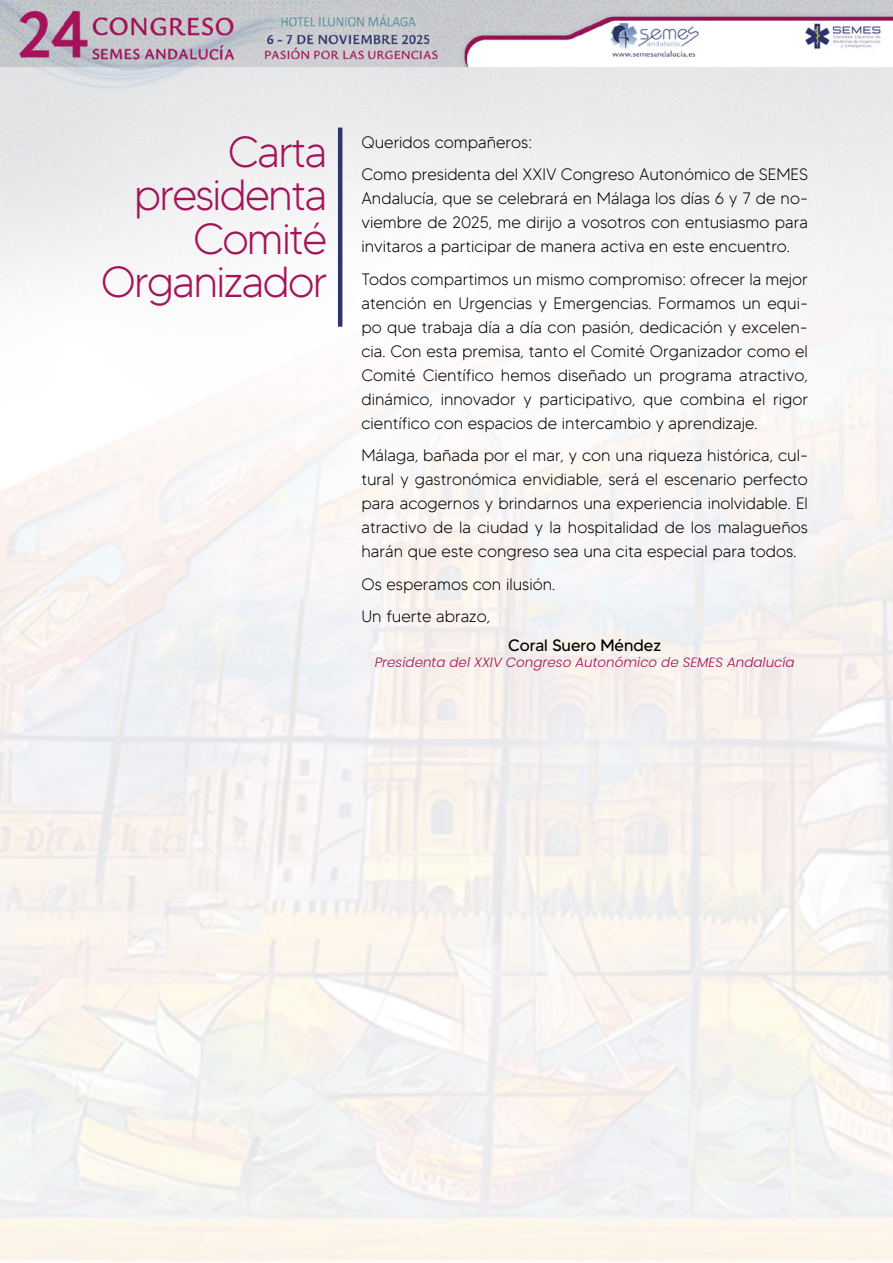
<style>
.page{position:relative;width:893px;height:1263px;background:#fff}
.page>*{position:absolute;margin:0;border:0;box-sizing:border-box;transform-origin:0 0}
.t1{font:300 43.5px/43.5px "MADETOMMY";letter-spacing:-.04em;color:#a4145a;text-align:right}
.t2{font:300 16.5px/24px "MADETOMMY";color:#000;text-align:justify}
.t3{font:16.5px "MADETOMMY";color:#000}
.t4{font:italic 300 13.5px "Poppins";color:#a4145a}
</style>
<div class="page">
<img style="left:0;top:0;width:893px;height:1262px">
<hr style="left:338px;top:128px;width:4px;height:199px;background:#2f3569">
<h1 class="t1" style="left:101px;top:129px;width:228px">Carta presidenta<br>Comité<br>Organizador</h1>
<p class="t2" style="left:361px;top:125px;width:448px;line-height:32.5px">Queridos compañeros:<br>Como presidenta del XXIV Congreso Autonómico de SEMES</p>
<p class="t2" style="left:361px;top:186px;width:448px">Andalucía, que se celebrará en Málaga los días 6 y 7 de no&shy;viembre de 2025, me dirijo a vosotros con entusiasmo para invitaros a participar de manera activa en este encuentro.</p>
<p class="t2" style="left:361px;top:267px;width:448px">Todos compartimos un mismo compromiso: ofrecer la mejor atención en Urgencias y Emergencias. Formamos un equi&shy;po que trabaja día a día con pasión, dedicación y excelen&shy;cia. Con esta premisa, tanto el Comité Organizador como el Comité Científico hemos diseñado un programa atractivo, dinámico, innovador y participativo, que combina el rigor científico con espacios de intercambio y aprendizaje.</p>
<p class="t2" style="left:361px;top:443px;width:448px">Málaga, bañada por el mar, y con una riqueza histórica, cul&shy;tural y gastronómica envidiable, será el escenario perfecto para acogernos y brindarnos una experiencia inolvidable. El atractivo de la ciudad y la hospitalidad de los malagueños harán que este congreso sea una cita especial para todos.</p>
<p class="t2" style="left:361px;top:568px;width:195px;line-height:32.5px">Os esperamos con ilusión.<br>Un fuerte abrazo,</p>
<p class="t3" style="left:508px;top:635px;width:154px">Coral Suero Méndez</p>
<p class="t4" style="left:375px;top:654px;width:421px">Presidenta del XXIV Congreso Autonómico de SEMES Andalucía</p>
</div>
